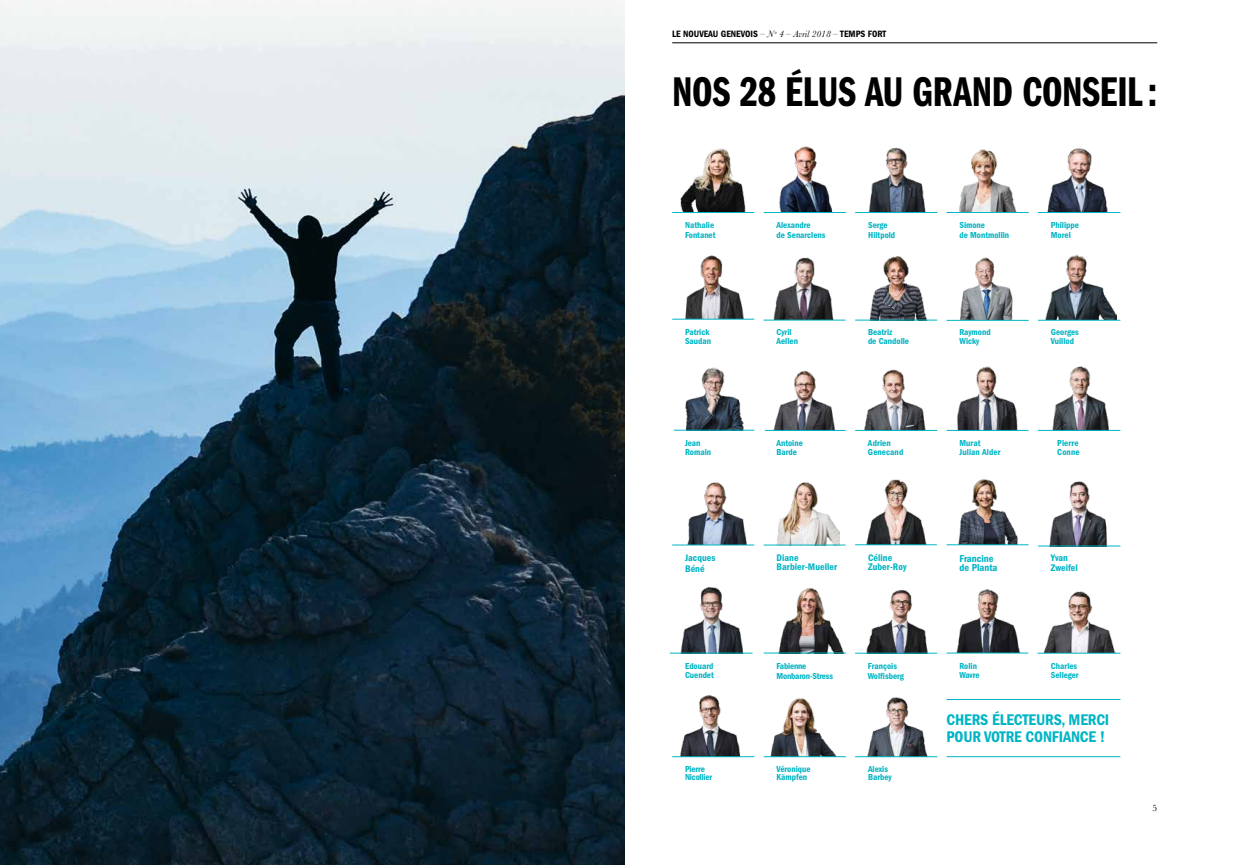
<style>
.page{position:relative;width:1248px;height:865px;background:#fff}
.page>*{position:absolute;margin:0;border:0;box-sizing:border-box;transform-origin:0 0}
.t1{font:43px "ITC Franklin Gothic Std Dm Cp";letter-spacing:-.005em;color:#000}
.t2{font:16px/17px "ITC Franklin Gothic Std Dm Cd";letter-spacing:-.01em;color:#00b5c4}
.t3{font:10.4px/9.3px "ITC Franklin Gothic Std Dm Cd";color:#00b5c4}
.t4{font:9.9px/8.7px "ITC Franklin Gothic Std Dm Cd";letter-spacing:.005em;color:#00b5c4}
.t5{font:9.5px "ITC Franklin Gothic Std Dm Cd";color:#000}
.t6{font:9.5px "Baskerville";color:#000}
.t7{font:9px/9px "ITC Franklin Gothic Std Dm Cd";color:#00b5c4}
.t8{font:9px/10.3px "ITC Franklin Gothic Std Dm Cd";letter-spacing:-.02em;color:#00b5c4}
.s1{font-family:"Baskerville";font-style:italic}
</style>
<div class="page">
<img style="left:0;top:0;width:624px;height:865px">
<hr style="left:672px;top:43px;width:485px;height:1px;background:#000">
<img style="left:680px;top:148px;width:66px;height:64px">
<img style="left:1047px;top:148px;width:61px;height:64px">
<img style="left:952px;top:257px;width:70px;height:63px">
<img style="left:858px;top:369px;width:72px;height:61px">
<img style="left:777px;top:482px;width:62px;height:62px">
<img style="left:680px;top:587px;width:63px;height:65px">
<img style="left:1044px;top:591px;width:71px;height:61px">
<img style="left:779px;top:146px;width:54px;height:66px">
<img style="left:678px;top:255px;width:68px;height:64px">
<img style="left:1044px;top:254px;width:72px;height:66px">
<img style="left:948px;top:366px;width:73px;height:64px">
<img style="left:866px;top:479px;width:61px;height:65px">
<img style="left:778px;top:587px;width:66px;height:65px">
<img style="left:680px;top:695px;width:61px;height:61px">
<img style="left:868px;top:148px;width:58px;height:64px">
<img style="left:768px;top:257px;width:73px;height:63px">
<img style="left:678px;top:367px;width:68px;height:63px">
<img style="left:1042px;top:366px;width:73px;height:64px">
<img style="left:958px;top:479px;width:60px;height:65px">
<img style="left:866px;top:590px;width:62px;height:62px">
<img style="left:770px;top:698px;width:66px;height:58px">
<img style="left:959px;top:149px;width:58px;height:63px">
<img style="left:859px;top:256px;width:76px;height:64px">
<img style="left:768px;top:370px;width:73px;height:60px">
<img style="left:687px;top:482px;width:60px;height:62px">
<img style="left:1049px;top:481px;width:58px;height:64px">
<img style="left:956px;top:589px;width:64px;height:63px">
<img style="left:867px;top:697px;width:61px;height:59px">
<hr style="left:672px;top:212px;width:82px;height:1px;background:#00b5c4">
<hr style="left:1037px;top:212px;width:83px;height:1px;background:#00b5c4">
<hr style="left:946px;top:320px;width:82px;height:1px;background:#00b5c4">
<hr style="left:855px;top:430px;width:82px;height:1px;background:#00b5c4">
<hr style="left:946px;top:430px;width:82px;height:1px;background:#00b5c4">
<hr style="left:1037px;top:430px;width:83px;height:1px;background:#00b5c4">
<hr style="left:672px;top:544px;width:82px;height:1px;background:#00b5c4">
<hr style="left:1037px;top:320px;width:83px;height:1px;background:#00b5c4">
<hr style="left:673px;top:430px;width:81px;height:1px;background:#00b5c4">
<hr style="left:764px;top:430px;width:81px;height:1px;background:#00b5c4">
<hr style="left:672px;top:319px;width:82px;height:1px;background:#00b5c4">
<hr style="left:763px;top:320px;width:82px;height:1px;background:#00b5c4">
<hr style="left:855px;top:320px;width:82px;height:1px;background:#00b5c4">
<hr style="left:763px;top:212px;width:82px;height:1px;background:#00b5c4">
<hr style="left:855px;top:212px;width:82px;height:1px;background:#00b5c4">
<hr style="left:946px;top:212px;width:82px;height:1px;background:#00b5c4">
<hr style="left:763px;top:544px;width:82px;height:1px;background:#00b5c4">
<hr style="left:669px;top:652px;width:83px;height:1px;background:#00b5c4">
<hr style="left:763px;top:652px;width:82px;height:1px;background:#00b5c4">
<hr style="left:855px;top:652px;width:82px;height:1px;background:#00b5c4">
<hr style="left:946px;top:652px;width:82px;height:1px;background:#00b5c4">
<hr style="left:855px;top:544px;width:81px;height:1px;background:#00b5c4">
<hr style="left:946px;top:544px;width:82px;height:1px;background:#00b5c4">
<hr style="left:1037px;top:545px;width:83px;height:1px;background:#00b5c4">
<hr style="left:1037px;top:652px;width:83px;height:1px;background:#00b5c4">
<hr style="left:672px;top:756px;width:82px;height:1px;background:#00b5c4">
<hr style="left:763px;top:756px;width:82px;height:1px;background:#00b5c4">
<hr style="left:855px;top:756px;width:82px;height:1px;background:#00b5c4">
<hr style="left:946px;top:756px;width:174px;height:1px;background:#00b5c4">
<hr style="left:946px;top:699px;width:174px;height:1px;background:#00b5c4">
<p class="t5" style="left:672px;top:29px;width:215px">LE NOUVEAU GENEVOIS <span class="s1">– N</span><sup>o</sup> <span class="s1">4 – Avril 2018 –</span> TEMPS FORT</p>
<h1 class="t1" style="left:672px;top:68px;width:487px">NOS 28 ÉLUS AU GRAND CONSEIL:</h1>
<p class="t7" style="left:959px;top:220px;width:51px;line-height:9.6px">Simone<br>de Montmollin</p>
<p class="t7" style="left:868px;top:220px;width:29px;line-height:9.6px">Serge<br>Hiltpold</p>
<p class="t7" style="left:685px;top:220px;width:32px;line-height:9.6px">Nathalie<br>Fontanet</p>
<p class="t7" style="left:1050px;top:220px;width:30px;line-height:9.5px">Philippe<br>Morel</p>
<p class="t7" style="left:776px;top:220px;width:50px;line-height:9.6px">Alexandre<br>de Senarclens</p>
<p class="t7" style="left:685px;top:327px;width:28px;line-height:9.5px">Patrick<br>Saudan</p>
<p class="t7" style="left:1050px;top:327px;width:29px">Georges<br>Vuillod</p>
<p class="t7" style="left:867px;top:327px;width:43px">Beatriz<br>de Candolle</p>
<p class="t7" style="left:959px;top:327px;width:33px">Raymond<br>Wicky</p>
<p class="t7" style="left:776px;top:327px;width:23px">Cyril<br>Aellen</p>
<p class="t7" style="left:685px;top:438px;width:28px">Jean<br>Romain</p>
<p class="t7" style="left:1057px;top:438px;width:24px;line-height:9.7px">Pierre<br>Conne</p>
<p class="t7" style="left:959px;top:438px;width:43px;line-height:9.3px">Murat<br>Julian Alder</p>
<p class="t7" style="left:776px;top:438px;width:28px">Antoine<br>Barde</p>
<p class="t7" style="left:867px;top:438px;width:37px">Adrien<br>Genecand</p>
<p class="t4" style="left:867px;top:553px;width:40px">Céline<br>Zuber-Roy</p>
<p class="t3" style="left:959px;top:553px;width:40px">Francine de Planta</p>
<p class="t4" style="left:776px;top:553px;width:62px">Diane<br>Barbier-Mueller</p>
<p class="t4" style="left:685px;top:553px;width:32px;line-height:10.3px">Jacques<br>Béné</p>
<p class="t4" style="left:1050px;top:553px;width:28px;line-height:9.3px">Yvan<br>Zweifel</p>
<p class="t7" style="left:685px;top:661px;width:30px;line-height:9.7px">Edouard<br>Cuendet</p>
<p class="t7" style="left:1050px;top:661px;width:29px">Charles<br>Selleger</p>
<p class="t8" style="left:776px;top:660px;width:58px">Fabienne<br>Monbaron-Stress</p>
<p class="t7" style="left:867px;top:660px;width:38px;line-height:10.1px">François<br>Wolfisberg</p>
<p class="t7" style="left:959px;top:661px;width:22px;line-height:9.5px">Rolin<br>Wavre</p>
<p class="t8" style="left:685px;top:765px;width:29px;line-height:8px">Pierre<br>Nicollier</p>
<p class="t7" style="left:776px;top:765px;width:36px;line-height:8px">Véronique<br>Kämpfen</p>
<p class="t7" style="left:867px;top:765px;width:25px;line-height:8px">Alexis<br>Barbey</p>
<h2 class="t2" style="left:946px;top:711px;width:164px">CHERS ÉLECTEURS, MERCI<br>POUR VOTRE CONFIANCE !</h2>
<p class="t6" style="left:1152px;top:801px;width:6px">5</p>
</div>
